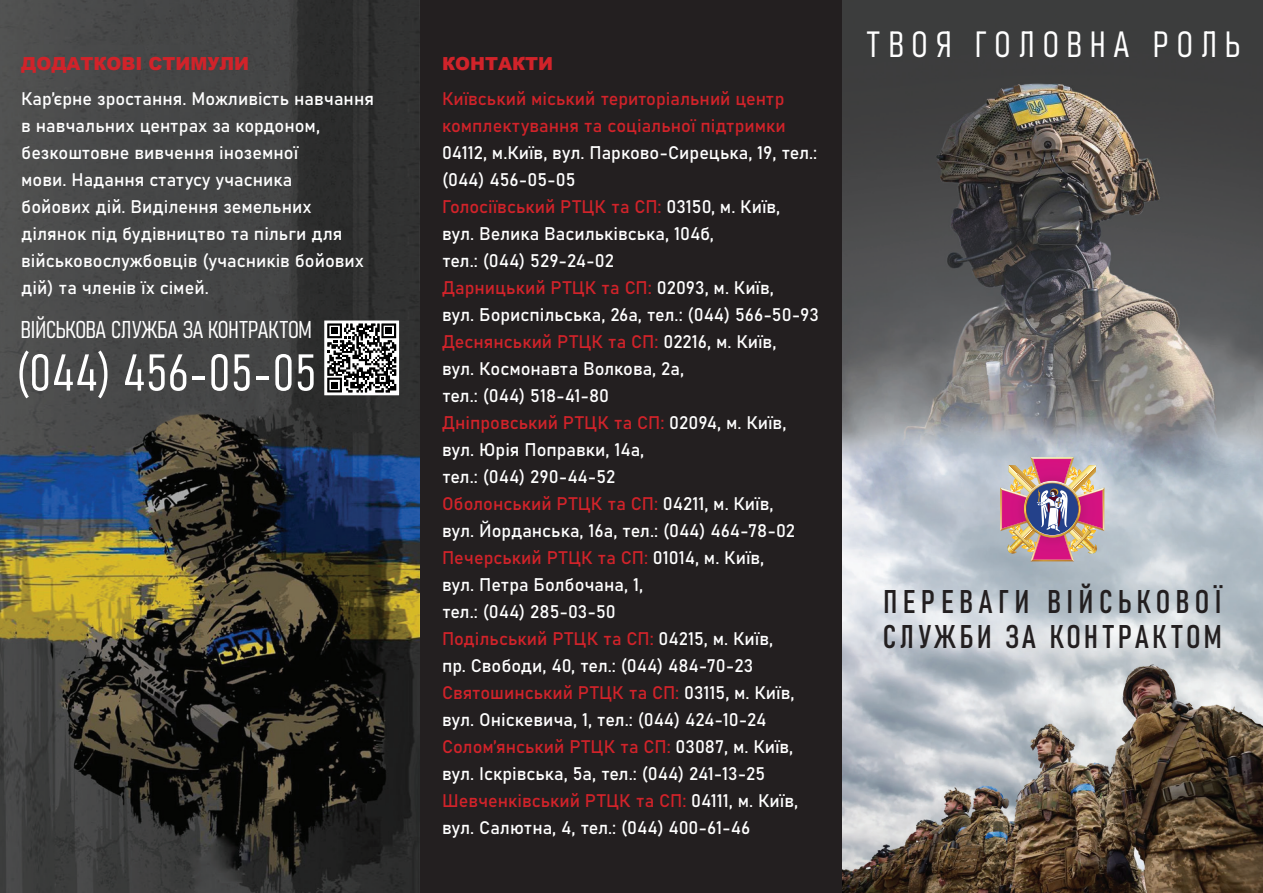
<style>
.page{position:relative;width:1263px;height:893px;background:#fff}
.page>*{position:absolute;margin:0;border:0;box-sizing:border-box;transform-origin:0 0}
.t1{font:51px "Bahnschrift";letter-spacing:.025em;color:#fff}
.t2{font:36px "Bahnschrift";letter-spacing:.225em;color:#fff}
.t3{font:32.4px/35.1px "Bahnschrift";letter-spacing:.15em;color:#231f20}
.t4{font:24px "Bahnschrift";letter-spacing:-.01em;color:#fff}
.t5{font:18px/27px "Bahnschrift";color:#fff}
.t6{font:18px/27px "Bahnschrift";color:#d1232a}
.t7{font:900 18px "Arial";color:#d1232a}
.s1{color:#fff}
.s2{color:#d1232a}
</style>
<div class="page">
<img style="left:0;top:0;width:421px;height:893px">
<img style="left:842px;top:0;width:421px;height:893px">
<div style="left:421px;top:0;width:421px;height:893px;background:#231f20"></div>
<svg style="left:324px;top:321px;width:75px;height:74px"></svg>
<img style="left:1000px;top:457px;width:104px;height:104px">
<p class="t7" style="left:21px;top:50px;width:229px">ДОДАТКОВІ СТИМУЛИ</p>
<p class="t5" style="left:21px;top:84px;width:354px">Кар’єрне зростання. Можливість навчання в навчальних центрах за кордоном, безкоштовне вивчення іноземної<br>мови. Надання статусу учасника<br>бойових дій. Виділення земельних ділянок під будівництво та пільги для військовослужбовців (учасників бойових дій) та членів їх сімей.</p>
<p class="t4" style="left:21px;top:312px;width:293px">ВІЙСЬКОВА СЛУЖБА ЗА КОНТРАКТОМ</p>
<p class="t1" style="left:17px;top:334px;width:301px">(044) 456-05-05</p>
<p class="t7" style="left:442px;top:50px;width:113px">КОНТАКТИ</p>
<p class="t6" style="left:442px;top:84px;width:345px">Київський міський територіальний центр комплектування та соціальної підтримки</p>
<p class="t5" style="left:442px;top:138px;width:377px">04112, м.Київ, вул. Парково-Сирецька, 19, тел.: (044) 456-05-05</p>
<p class="t6" style="left:442px;top:192px;width:340px">Голосіївський РТЦК та СП: <span class="s1">03150, м. Київ,</span></p>
<p class="t5" style="left:442px;top:219px;width:273px">вул. Велика Васильківська, 104б,</p>
<p class="t5" style="left:442px;top:246px;width:174px">тел.: (044) 529-24-02</p>
<p class="t6" style="left:442px;top:273px;width:333px">Дарницький РТЦК та СП: <span class="s1">02093, м. Київ,</span></p>
<p class="t5" style="left:442px;top:300px;width:378px">вул. Бориспільська, 26а, тел.: (044) 566-50-93</p>
<p class="t6" style="left:442px;top:327px;width:336px">Деснянський РТЦК та СП: <span class="s1">02216, м. Київ,</span></p>
<p class="t5" style="left:442px;top:354px;width:244px">вул. Космонавта Волкова, 2а,</p>
<p class="t5" style="left:442px;top:381px;width:169px">тел.: (044) 518-41-80</p>
<p class="t5" style="left:442px;top:408px;width:346px"><span class="s2">Дніпровський РТЦК та СП:</span> 02094, м. Київ, вул. Юрія Поправки, 14а,</p>
<p class="t5" style="left:442px;top:462px;width:175px">тел.: (044) 290-44-52</p>
<p class="t6" style="left:442px;top:489px;width:333px">Оболонський РТЦК та СП: <span class="s1">04211, м. Київ,</span></p>
<p class="t5" style="left:442px;top:516px;width:355px">вул. Йорданська, 16а, тел.: (044) 464-78-02</p>
<p class="t6" style="left:442px;top:543px;width:324px">Печерський РТЦК та СП: <span class="s1">01014, м. Київ,</span></p>
<p class="t5" style="left:442px;top:570px;width:203px">вул. Петра Болбочана, 1,</p>
<p class="t5" style="left:442px;top:597px;width:175px">тел.: (044) 285-03-50</p>
<p class="t6" style="left:442px;top:624px;width:333px">Подільський РТЦК та СП: <span class="s1">04215, м. Київ,</span></p>
<p class="t5" style="left:442px;top:651px;width:313px">пр. Свободи, 40, тел.: (044) 484-70-23</p>
<p class="t5" style="left:442px;top:678px;width:354px"><span class="s2">Святошинський РТЦК та СП:</span> 03115, м. Київ, вул. Оніскевича, 1, тел.: (044) 424-10-24</p>
<p class="t5" style="left:442px;top:732px;width:353px"><span class="s2">Солом’янський РТЦК та СП:</span> 03087, м. Київ, вул. Іскрівська, 5а, тел.: (044) 241-13-25</p>
<p class="t5" style="left:442px;top:786px;width:358px"><span class="s2">Шевченківський РТЦК та СП:</span> 04111, м. Київ, вул. Салютна, 4, тел.: (044) 400-61-46</p>
<p class="t2" style="left:867px;top:17px;width:375px">ТВОЯ ГОЛОВНА РОЛЬ</p>
<p class="t3" style="left:883px;top:581px;width:341px">ПЕРЕВАГИ ВІЙСЬКОВОЇ<br>СЛУЖБИ ЗА КОНТРАКТОМ</p>
</div>
